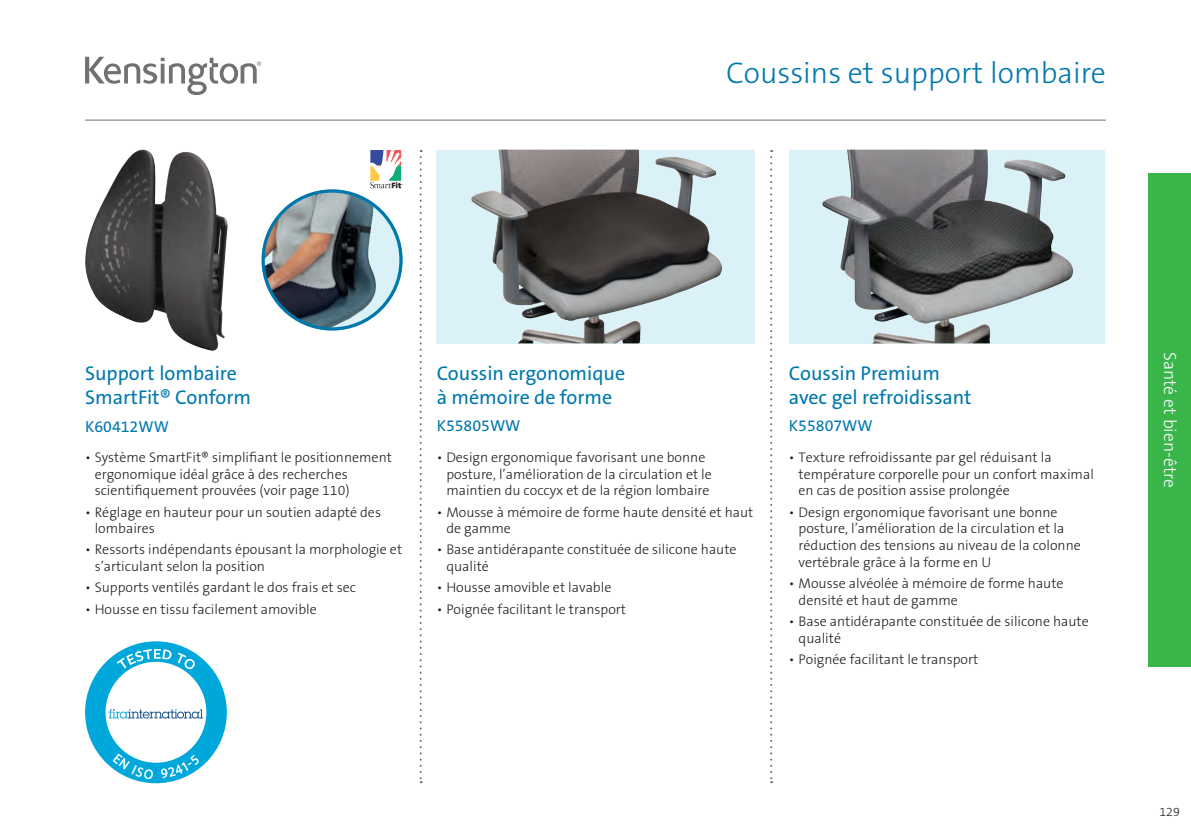
<style>
.page{position:relative;width:1191px;height:840px;background:#fff}
.page>*{position:absolute;margin:0;border:0;box-sizing:border-box;transform-origin:0 0}
.Page_Header_L{font:30px "The Sans KENSINGTON3 Li";color:#0078ae}
.t1{font:20px/24px "The Sans KENSINGTON5 Rg";color:#0078ae}
.t2{font:17.6px "The Sans KENSINGTON3 Li";color:#fff}
.t3{font:16px "The Sans KENSINGTON5 Rg";color:#0078ae}
.t4{font:14px/16.8px "The Sans KENSINGTON3 Li";color:#231f20}
.t5{font:12.4px "The Sans KENSINGTON3 Li";color:#231f20}
</style>
<div class="page">
<hr style="left:85px;top:119px;width:1021px;height:1px;background:#717174">
<svg style="left:420px;top:150px;width:2px;height:632px"></svg>
<svg style="left:770px;top:150px;width:2px;height:632px"></svg>
<div style="left:1148px;top:173px;width:43px;height:493px;background:#3ab54a"></div>
<svg style="left:85px;top:57px;width:176px;height:38px"></svg>
<img style="left:85px;top:149px;width:143px;height:202px">
<svg style="left:370px;top:150px;width:33px;height:38px"></svg>
<div style="left:263px;top:191px;width:138px;height:138px;background:#daf1f7;border-radius:50%"></div>
<img style="left:264px;top:193px;width:112px;height:136px">
<div style="left:261px;top:189px;width:142px;height:141px;border:3px solid #0078ae;border-radius:50%"></div>
<svg style="left:85px;top:641px;width:142px;height:141px"></svg>
<div style="left:437px;top:149px;width:318px;height:194px;background:#daf1f7"></div>
<div style="left:789px;top:149px;width:315px;height:194px;background:#daf1f7"></div>
<img style="left:471px;top:149px;width:251px;height:194px">
<img style="left:822px;top:149px;width:251px;height:194px">
<p class="Page_Header_L" style="left:726px;top:57px;width:381px">Coussins et support lombaire</p>
<p class="t1" style="left:85px;top:362px;width:168px">Support lombaire<br>SmartFit® Conform</p>
<p class="t3" style="left:85px;top:417px;width:85px">K60412WW</p>
<p class="t4" style="left:95px;top:448px;width:299px;text-indent:-10px">• Système SmartFit® simplifiant le positionnement ergonomique idéal grâce à des recherches scientifiquement prouvées (voir page 110)</p>
<p class="t4" style="left:95px;top:503px;width:288px;text-indent:-10px">• Réglage en hauteur pour un soutien adapté des lombaires</p>
<p class="t4" style="left:95px;top:541px;width:309px;text-indent:-10px">• Ressorts indépendants épousant la morphologie et s’articulant selon la position</p>
<p class="t4" style="left:85px;top:579px;width:272px">• Supports ventilés gardant le dos frais et sec</p>
<p class="t4" style="left:85px;top:600px;width:233px">• Housse en tissu facilement amovible</p>
<p class="t1" style="left:437px;top:361px;width:190px">Coussin ergonomique à mémoire de forme</p>
<p class="t3" style="left:437px;top:417px;width:85px">K55805WW</p>
<p class="t3" style="left:789px;top:417px;width:85px">K55807WW</p>
<p class="t1" style="left:789px;top:361px;width:184px">Coussin Premium avec gel refroidissant</p>
<p class="t4" style="left:446px;top:448px;width:267px;text-indent:-10px">• Design ergonomique favorisant une bonne posture, l’amélioration de la circulation et le maintien du coccyx et de la région lombaire</p>
<p class="t4" style="left:446px;top:503px;width:308px;text-indent:-10px">• Mousse à mémoire de forme haute densité et haut de gamme</p>
<p class="t4" style="left:446px;top:541px;width:292px;text-indent:-10px">• Base antidérapante constituée de silicone haute qualité</p>
<p class="t4" style="left:437px;top:579px;width:176px">• Housse amovible et lavable</p>
<p class="t4" style="left:437px;top:600px;width:191px">• Poignée facilitant le transport</p>
<p class="t4" style="left:798px;top:448px;width:297px;text-indent:-10px">• Texture refroidissante par gel réduisant la température corporelle pour un confort maximal en cas de position assise prolongée</p>
<p class="t4" style="left:798px;top:503px;width:284px;text-indent:-10px">• Design ergonomique favorisant une bonne posture, l’amélioration de la circulation et la réduction des tensions au niveau de la colonne vertébrale grâce à la forme en U</p>
<p class="t4" style="left:798px;top:575px;width:266px;text-indent:-10px">• Mousse alvéolée à mémoire de forme haute densité et haut de gamme</p>
<p class="t4" style="left:798px;top:613px;width:292px;text-indent:-10px">• Base antidérapante constituée de silicone haute qualité</p>
<p class="t4" style="left:789px;top:651px;width:191px">• Poignée facilitant le transport</p>
<p class="t2" style="left:1179px;top:351px;width:138px;rotate:90deg">Santé et bien-être</p>
<p class="t5" style="left:1159px;top:804px;width:22px">129</p>
</div>
